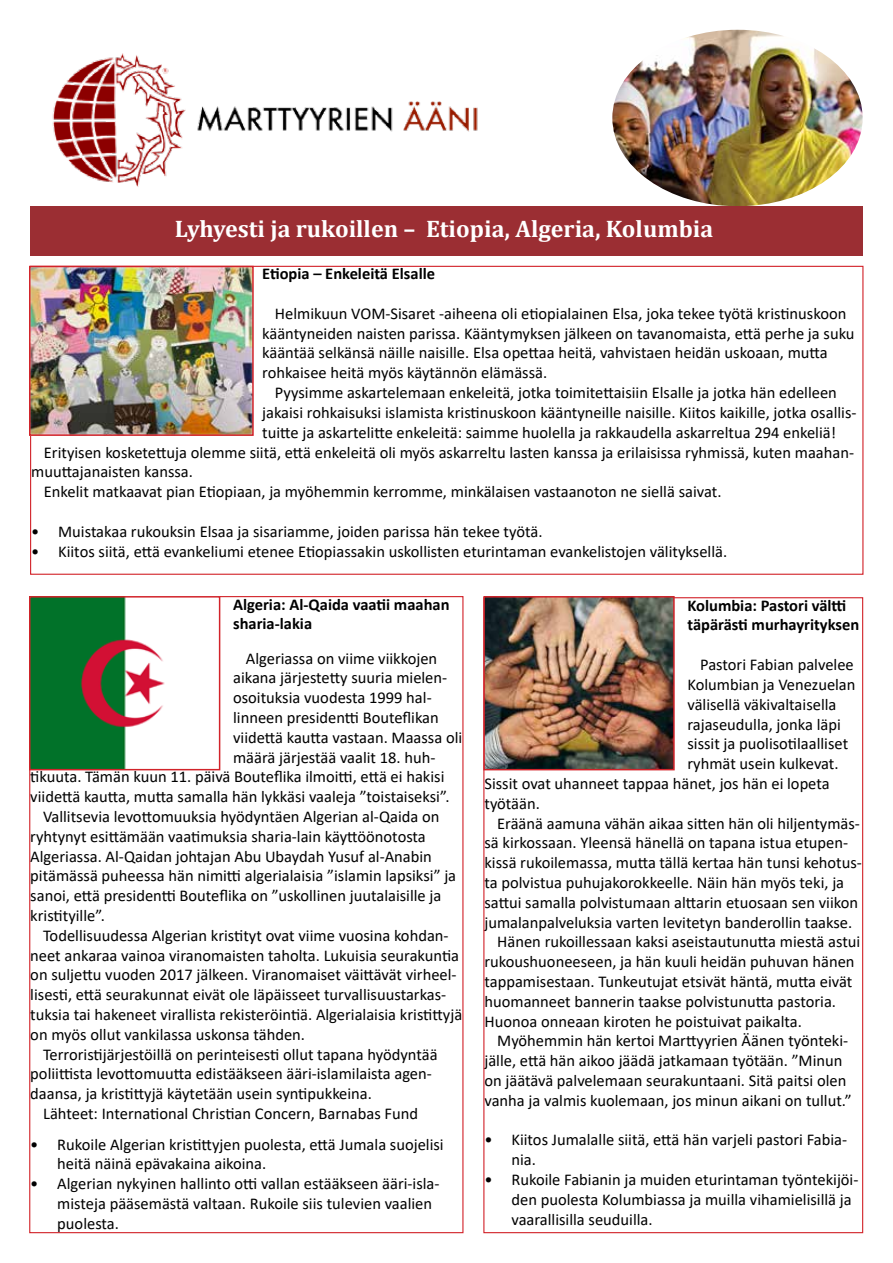
<style>
.page{position:relative;width:893px;height:1263px;background:#fff}
.page>*{position:absolute;margin:0;border:0;box-sizing:border-box;transform-origin:0 0}
.t1{font:700 24px "Cambria";color:#fff}
.t2{font:16.5px/19.8px "Calibri";color:#000}
.t3{font:700 16.5px/19.8px "Calibri";color:#000}
</style>
<div class="page">
<img style="left:52px;top:53px;width:426px;height:134px">
<img style="left:612px;top:30px;width:251px;height:176px">
<img style="left:32px;top:599px;width:133px;height:168px">
<div style="left:29px;top:596px;width:191px;height:174px;border:2px solid #d2232a"></div>
<img style="left:486px;top:599px;width:186px;height:168px">
<div style="left:483px;top:596px;width:192px;height:174px;border:2px solid #d2232a"></div>
<img style="left:32px;top:269px;width:219px;height:164px">
<div style="left:29px;top:266px;width:225px;height:170px;border:2px solid #d2232a"></div>
<div style="left:30px;top:206px;width:832px;height:50px;background:#9b2e33"></div>
<h1 class="t1" style="left:175px;top:212px;width:540px">Lyhyesti ja rukoillen – Etiopia, Algeria, Kolumbia</h1>
<p class="t3" style="left:262px;top:264px;width:174px">Etiopia – Enkeleitä Elsalle</p>
<p class="t2" style="left:262px;top:303px;width:594px;text-indent:13px">Helmikuun VOM-Sisaret -aiheena oli etiopialainen Elsa, joka tekee työtä kristinuskoon kääntyneiden naisten parissa. Kääntymyksen jälkeen on tavanomaista, että perhe ja suku kääntää selkänsä näille naisille. Elsa opettaa heitä, vahvistaen heidän uskoaan, mutta rohkaisee heitä myös käytännön elämässä.</p>
<p class="t2" style="left:275px;top:382px;width:563px">Pyysimme askartelemaan enkeleitä, jotka toimitettaisiin Elsalle ja jotka hän edelleen</p>
<p class="t2" style="left:262px;top:402px;width:596px">jakaisi rohkaisuksi islamista kristinuskoon kääntyneille naisille. Kiitos kaikille, jotka osallis-</p>
<p class="t2" style="left:262px;top:422px;width:575px">tuitte ja askartelitte enkeleitä: saimme huolella ja rakkaudella askarreltua 294 enkeliä!</p>
<p class="t2" style="left:44px;top:442px;width:812px">Erityisen kosketettuja olemme siitä, että enkeleitä oli myös askarreltu lasten kanssa ja erilaisissa ryhmissä, kuten maahan-</p>
<p class="t2" style="left:31px;top:461px;width:163px">muuttajanaisten kanssa.</p>
<p class="t2" style="left:44px;top:481px;width:679px">Enkelit matkaavat pian Etiopiaan, ja myöhemmin kerromme, minkälaisen vastaanoton ne siellä saivat.</p>
<p class="t2" style="left:31px;top:521px;width:513px">• Muistakaa rukouksin Elsaa ja sisariamme, joiden parissa hän tekee työtä.</p>
<p class="t2" style="left:31px;top:541px;width:697px">• Kiitos siitä, että evankeliumi etenee Etiopiassakin uskollisten eturintaman evankelistojen välityksellä.</p>
<p class="t3" style="left:233px;top:594px;width:218px">Algeria: Al-Qaida vaatii maahan sharia-lakia</p>
<p class="t2" style="left:246px;top:648px;width:193px">Algeriassa on viime viikkojen</p>
<p class="t2" style="left:233px;top:667px;width:216px">aikana järjestetty suuria mielen-</p>
<p class="t2" style="left:233px;top:687px;width:200px">osoituksia vuodesta 1999 hal-</p>
<p class="t2" style="left:233px;top:707px;width:207px">linneen presidentti Bouteflikan</p>
<p class="t2" style="left:233px;top:727px;width:231px">viidettä kautta vastaan. Maassa oli</p>
<p class="t2" style="left:233px;top:747px;width:204px">määrä järjestää vaalit 18. huh-</p>
<p class="t2" style="left:30px;top:766px;width:416px">tikuuta. Tämän kuun 11. päivä Bouteflika ilmoitti, että ei hakisi</p>
<p class="t2" style="left:30px;top:786px;width:421px">viidettä kautta, mutta samalla hän lykkäsi vaaleja ”toistaiseksi”.</p>
<p class="t2" style="left:43px;top:806px;width:398px">Vallitsevia levottomuuksia hyödyntäen Algerian al-Qaida on</p>
<p class="t2" style="left:30px;top:826px;width:397px">ryhtynyt esittämään vaatimuksia sharia-lain käyttöönotosta</p>
<p class="t2" style="left:30px;top:846px;width:403px">Algeriassa. Al-Qaidan johtajan Abu Ubaydah Yusuf al-Anabin</p>
<p class="t2" style="left:30px;top:865px;width:427px">pitämässä puheessa hän nimitti algerialaisia ”islamin lapsiksi” ja</p>
<p class="t2" style="left:30px;top:885px;width:413px">sanoi, että presidentti Bouteflika on ”uskollinen juutalaisille ja</p>
<p class="t2" style="left:30px;top:905px;width:76px">kristityille”.</p>
<p class="t2" style="left:43px;top:925px;width:407px">Todellisuudessa Algerian kristityt ovat viime vuosina kohdan-</p>
<p class="t2" style="left:30px;top:945px;width:430px">neet ankaraa vainoa viranomaisten taholta. Lukuisia seurakuntia</p>
<p class="t2" style="left:30px;top:964px;width:428px">on suljettu vuoden 2017 jälkeen. Viranomaiset väittävät virheel-</p>
<p class="t2" style="left:30px;top:984px;width:417px">lisesti, että seurakunnat eivät ole läpäisseet turvallisuustarkas-</p>
<p class="t2" style="left:30px;top:1004px;width:433px">tuksia tai hakeneet virallista rekisteröintiä. Algerialaisia kristittyjä</p>
<p class="t2" style="left:30px;top:1024px;width:276px">on myös ollut vankilassa uskonsa tähden.</p>
<p class="t2" style="left:43px;top:1044px;width:396px">Terroristijärjestöillä on perinteisesti ollut tapana hyödyntää</p>
<p class="t2" style="left:30px;top:1063px;width:403px">poliittista levottomuutta edistääkseen ääri-islamilaista agen-</p>
<p class="t2" style="left:30px;top:1083px;width:343px">daansa, ja kristittyjä käytetään usein syntipukkeina.</p>
<p class="t2" style="left:43px;top:1103px;width:376px">Lähteet: International Christian Concern, Barnabas Fund</p>
<p class="t2" style="left:57px;top:1134px;width:388px;text-indent:-27px">• Rukoile Algerian kristittyjen puolesta, että Jumala suojelisi heitä näinä epävakaina aikoina.</p>
<p class="t2" style="left:57px;top:1173px;width:384px;text-indent:-27px">• Algerian nykyinen hallinto otti vallan estääkseen ääri-isla&shy;misteja pääsemästä valtaan. Rukoile siis tulevien vaalien puolesta.</p>
<p class="t3" style="left:687px;top:595px;width:173px">Kolumbia: Pastori vältti täpärästi murhayrityksen</p>
<p class="t2" style="left:700px;top:654px;width:155px">Pastori Fabian palvelee</p>
<p class="t2" style="left:687px;top:674px;width:170px">Kolumbian ja Venezuelan</p>
<p class="t2" style="left:687px;top:694px;width:150px">välisellä väkivaltaisella</p>
<p class="t2" style="left:687px;top:714px;width:155px">rajaseudulla, jonka läpi</p>
<p class="t2" style="left:687px;top:733px;width:162px">sissit ja puolisotilaalliset</p>
<p class="t2" style="left:687px;top:753px;width:153px">ryhmät usein kulkevat.</p>
<p class="t2" style="left:484px;top:773px;width:347px">Sissit ovat uhanneet tappaa hänet, jos hän ei lopeta</p>
<p class="t2" style="left:484px;top:793px;width:57px">työtään.</p>
<p class="t2" style="left:497px;top:813px;width:364px">Eräänä aamuna vähän aikaa sitten hän oli hiljentymäs-</p>
<p class="t2" style="left:484px;top:832px;width:365px">sä kirkossaan. Yleensä hänellä on tapana istua etupen-</p>
<p class="t2" style="left:484px;top:852px;width:379px">kissä rukoilemassa, mutta tällä kertaa hän tunsi kehotus-</p>
<p class="t2" style="left:484px;top:872px;width:361px">ta polvistua puhujakorokkeelle. Näin hän myös teki, ja</p>
<p class="t2" style="left:484px;top:892px;width:375px">sattui samalla polvistumaan alttarin etuosaan sen viikon</p>
<p class="t2" style="left:484px;top:912px;width:369px">jumalanpalveluksia varten levitetyn banderollin taakse.</p>
<p class="t2" style="left:497px;top:931px;width:365px">Hänen rukoillessaan kaksi aseistautunutta miestä astui</p>
<p class="t2" style="left:484px;top:951px;width:372px">rukoushuoneeseen, ja hän kuuli heidän puhuvan hänen</p>
<p class="t2" style="left:484px;top:971px;width:369px">tappamisestaan. Tunkeutujat etsivät häntä, mutta eivät</p>
<p class="t2" style="left:484px;top:991px;width:353px">huomanneet bannerin taakse polvistunutta pastoria.</p>
<p class="t2" style="left:484px;top:1011px;width:319px">Huonoa onneaan kiroten he poistuivat paikalta.</p>
<p class="t2" style="left:497px;top:1030px;width:353px">Myöhemmin hän kertoi Marttyyrien Äänen työnteki-</p>
<p class="t2" style="left:484px;top:1050px;width:359px">jälle, että hän aikoo jäädä jatkamaan työtään. ”Minun</p>
<p class="t2" style="left:484px;top:1070px;width:363px">on jäätävä palvelemaan seurakuntaani. Sitä paitsi olen</p>
<p class="t2" style="left:484px;top:1090px;width:369px">vanha ja valmis kuolemaan, jos minun aikani on tullut.”</p>
<p class="t2" style="left:511px;top:1129px;width:337px;text-indent:-27px">• Kiitos Jumalalle siitä, että hän varjeli pastori Fabia&shy;nia.</p>
<p class="t2" style="left:511px;top:1169px;width:348px;text-indent:-27px">• Rukoile Fabianin ja muiden eturintaman työntekijöi&shy;den puolesta Kolumbiassa ja muilla vihamielisillä ja vaarallisilla seuduilla.</p>
</div>
